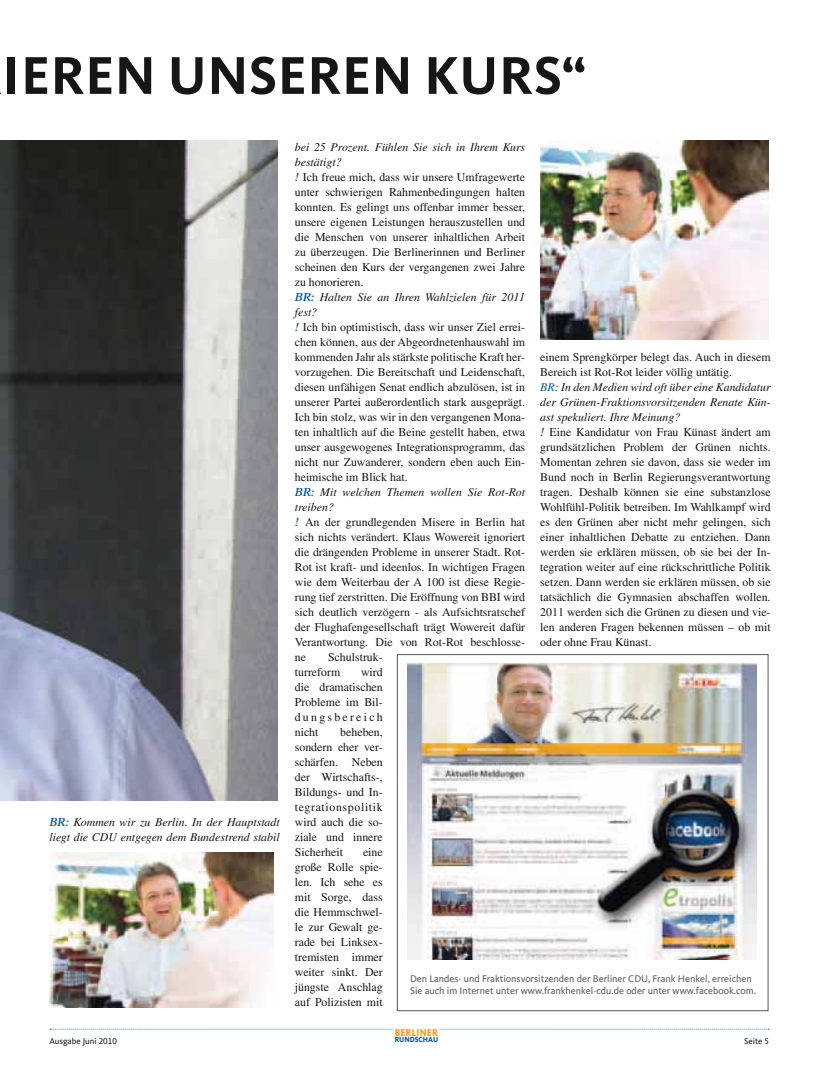
<style>
.page{position:relative;width:833px;height:1071px;background:#fff}
.page>*{position:absolute;margin:0;border:0;box-sizing:border-box;transform-origin:0 0}
.t1{font:700 55px "CDU Kievit Tab";letter-spacing:.01em;color:#161619}
.t2{font:11.88px/15px "Times LT Std";color:#161619}
.t3{font:italic 11.88px/15px "Times LT Std";color:#161619}
.t4{font:800 10.25px "CDU Kievit";letter-spacing:.01em;color:#f29b1f;scale:.91 1}
.t5{font:10px/12.5px "CDU Kievit Tab";color:#58595b}
.t6{font:8.75px "CDU Kievit Tab";color:#161619}
.t7{font:800 7.75px "CDU Kievit";color:#005a95;scale:.91 1}
.s1{font-weight:600;color:#005699}
.s2{font-style:italic}
.s3{font-weight:600;font-style:italic;color:#005699}
.s4{font-style:italic;color:#005699}
</style>
<div class="page">
<svg style="left:50px;top:1028px;width:719px;height:1px"></svg>
<div style="left:393px;top:1028px;width:46px;height:17px;background:#fff"></div>
<img style="left:0;top:141px;width:278px;height:659px">
<img style="left:407px;top:663px;width:350px;height:295px">
<img style="left:49px;top:852px;width:224px;height:154px">
<img style="left:541px;top:141px;width:227px;height:198px">
<div style="left:397px;top:654px;width:371px;height:356px;border:1px solid #565658"></div>
<h1 class="t1" style="left:3px;top:54px;width:585px">IEREN UNSEREN KURS“</h1>
<p class="t3" style="left:49px;top:815px;width:232px"><span class="s1">BR:</span> Kommen wir zu Berlin. In der Hauptstadt liegt die CDU entgegen dem Bundestrend stabil</p>
<p class="t2" style="left:295px;top:140px;width:232px"><span class="s2">bei 25 Prozent. Fühlen Sie sich in Ihrem Kurs bestätigt?<br></span><span class="s3">!</span> Ich freue mich, dass wir unsere Umfragewerte unter schwierigen Rahmenbedingungen halten konnten. Es gelingt uns offenbar immer besser, unsere eigenen Leistungen herauszustellen und die Menschen von unserer inhaltlichen Arbeit zu überzeugen. Die Berlinerinnen und Berliner scheinen den Kurs der vergangenen zwei Jahre zu honorieren.<br><span class="s3">BR:</span> <span class="s2">Halten Sie an Ihren Wahlzielen für 2011 fest?<br></span><span class="s3">!</span> Ich bin optimistisch, dass wir unser Ziel errei&shy;chen können, aus der Abgeordnetenhauswahl im kommenden Jahr als stärkste politische Kraft her&shy;vorzugehen. Die Bereitschaft und Leidenschaft, diesen unfähigen Senat endlich abzulösen, ist in unserer Partei außerordentlich stark ausgeprägt.<br>Ich bin stolz, was wir in den vergangenen Mona&shy;ten inhaltlich auf die Beine gestellt haben, etwa unser ausgewogenes Integrationsprogramm, das nicht nur Zuwanderer, sondern eben auch Ein&shy;heimische im Blick hat.<br><span class="s3">BR:</span> <span class="s2">Mit welchen Themen wollen Sie Rot-Rot treiben?<br></span><span class="s3">!</span> An der grundlegenden Misere in Berlin hat sich nichts verändert. Klaus Wowereit ignoriert die drängenden Probleme in unserer Stadt. Rot-Rot ist kraft- und ideenlos. In wichtigen Fragen wie dem Weiterbau der A 100 ist diese Regie&shy;rung tief zerstritten. Die Eröffnung von BBI wird sich deutlich verzögern - als Aufsichtsratschef der Flughafengesellschaft trägt Wowereit dafür Verantwortung. Die von Rot-Rot beschlosse&shy;ne</p>
<p class="t2" style="left:540px;top:350px;width:232px">einem Sprengkörper belegt das. Auch in diesem Bereich ist Rot-Rot leider völlig untätig.<br><span class="s4">BR:</span> <span class="s2">In den Medien wird oft über eine Kandidatur der Grünen-Fraktionsvorsitzenden Renate Kün&shy;ast spekuliert. Ihre Meinung?<br></span><span class="s3">!</span> Eine Kandidatur von Frau Künast ändert am grundsätzlichen Problem der Grünen nichts.<br>Momentan zehren sie davon, dass sie weder im Bund noch in Berlin Regierungsverantwortung tragen. Deshalb können sie eine substanzlose Wohlfühl-Politik betreiben. Im Wahlkampf wird es den Grünen aber nicht mehr gelingen, sich einer inhaltlichen Debatte zu entziehen. Dann werden sie erklären müssen, ob sie bei der In&shy;tegration weiter auf eine rückschrittliche Politik setzen. Dann werden sie erklären müssen, ob sie tatsächlich die Gymnasien abschaffen wollen.<br>2011 werden sich die Grünen zu diesen und vie&shy;len anderen Fragen bekennen müssen – ob mit oder ohne Frau Künast.</p>
<p class="t2" style="left:295px;top:650px;width:89px;text-indent:33px">Schulstruk&shy;turreform</p>
<p class="t2" style="left:295px;top:665px;width:90px;text-align:justify;text-indent:66px">wird die dramatischen Probleme im Bil&shy;dungsbereich nicht</p>
<p class="t2" style="left:295px;top:725px;width:89px;text-align:justify;text-indent:45px">beheben, sondern eher ver&shy;schärfen. Neben der Wirtschafts-, Bildungs- und In&shy;tegrationspolitik wird auch die so&shy;ziale und innere Sicherheit</p>
<p class="t2" style="left:295px;top:845px;width:89px;text-align:justify;text-indent:68px">eine große Rolle spie&shy;len. Ich sehe es mit Sorge, dass die Hemmschwel&shy;le zur Gewalt ge&shy;rade bei Linksex&shy;tremisten immer weiter sinkt. Der jüngste Anschlag auf Polizisten mit</p>
<p class="t5" style="left:410px;top:972px;width:347px">Den Landes- und Fraktionsvorsitzenden der Berliner CDU, Frank Henkel, erreichen<br>Sie auch im Internet unter www.frankhenkel-cdu.de oder unter www.facebook.com.</p>
<p class="t4" style="left:395px;top:1028px;width:49px">BERLINER</p>
<p class="t7" style="left:395px;top:1036px;width:49px">RUNDSCHAU</p>
<p class="t6" style="left:49px;top:1036px;width:69px">Ausgabe Juni 2010</p>
<p class="t6" style="left:744px;top:1036px;width:26px">Seite 5</p>
</div>
